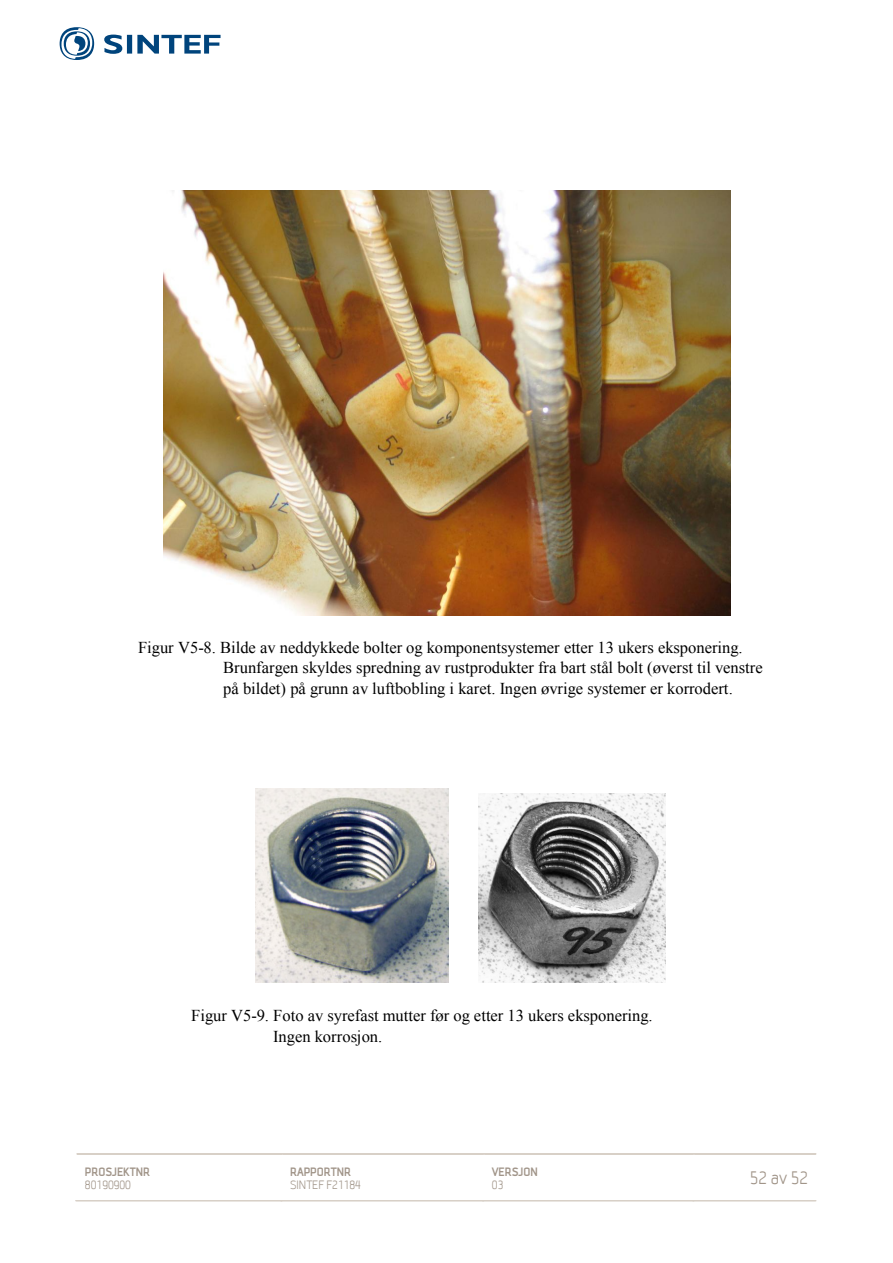
<style>
.page{position:relative;width:893px;height:1263px;background:#fff}
.page>*{position:absolute;margin:0;border:0;box-sizing:border-box;transform-origin:0 0}
.t1{font:18px "SINTEF";color:#a19589}
.t2{font:16.5px/20.4px "Times New Roman";color:#000}
.t3{font:700 12px "SINTEF";color:#a19589}
.t4{font:12px "SINTEF";color:#a19589}
</style>
<div class="page">
<svg style="left:77px;top:1153px;width:739px;height:1px"></svg>
<svg style="left:76px;top:1200px;width:740px;height:1px"></svg>
<svg style="left:60px;top:27px;width:161px;height:33px"></svg>
<img style="left:163px;top:191px;width:567px;height:425px">
<img style="left:478px;top:793px;width:188px;height:189px">
<img style="left:255px;top:788px;width:193px;height:194px">
<p class="t2" style="left:223px;top:637px;width:541px;text-indent:-85px">Figur V5-8. Bilde av neddykkede bolter og komponentsystemer etter 13 ukers eksponering.<br>Brunfargen skyldes spredning av rustprodukter fra bart stål bolt (øverst til venstre på bildet) på grunn av luftbobling i karet. Ingen øvrige systemer er korrodert.</p>
<p class="t2" style="left:273px;top:1005px;width:381px;text-indent:-82px">Figur V5-9. Foto av syrefast mutter før og etter 13 ukers eksponering.<br>Ingen korrosjon.</p>
<p class="t3" style="left:85px;top:1164px;width:67px">PROSJEKTNR</p>
<p class="t4" style="left:85px;top:1178px;width:48px">80190900</p>
<p class="t3" style="left:290px;top:1164px;width:62px">RAPPORTNR</p>
<p class="t4" style="left:290px;top:1178px;width:72px">SINTEF F21184</p>
<p class="t3" style="left:492px;top:1164px;width:48px">VERSJON</p>
<p class="t4" style="left:492px;top:1178px;width:13px">03</p>
<p class="t1" style="left:750px;top:1168px;width:60px">52 av 52</p>
</div>
